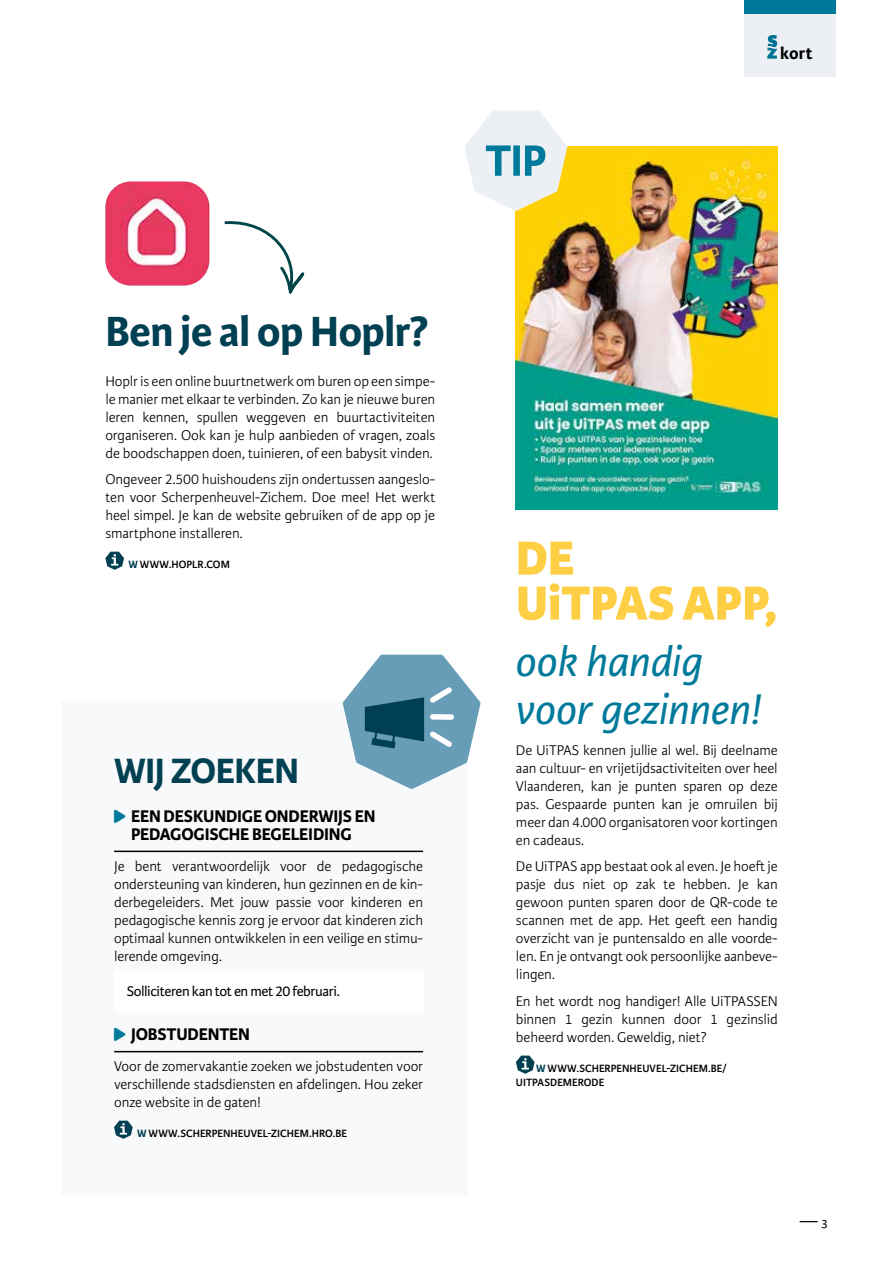
<style>
.page{position:relative;width:893px;height:1263px;background:#fff}
.page>*{position:absolute;margin:0;border:0;box-sizing:border-box;transform-origin:0 0}
.t1{font:800 51px/45px "Karmina Sans";color:#fecf44}
.t2{font:italic 45px/48px "Karmina Sans";color:#007a9b}
.t3{font:700 45px "Karmina Sans";letter-spacing:-.015em;color:#004052}
.t4{font:700 37.5px "Karmina Sans";letter-spacing:-.015em;color:#004052}
.t5{font:700 18px/18px "Karmina Sans";letter-spacing:-.01em;color:#000;text-align:center}
.t6{font:18px "Karmina";color:#000}
.t7{font:300 15px/18px "Karmina Sans";letter-spacing:-.01em;color:#000;text-align:justify}
.t8{font:15px "Karmina Sans";letter-spacing:-.025em;color:#000}
.t9{font:600 11.25px/13.5px "Karmina Sans";letter-spacing:.005em;color:#000}
.s1{font-weight:700;color:#004052}
.s2{color:#007a9b}
.s3{font-family:"Karmina Sans";font-size:13.5px}
</style>
<div class="page">
<img style="left:105px;top:182px;width:104px;height:103px">
<svg style="left:224px;top:221px;width:81px;height:73px"></svg>
<div style="left:61px;top:701px;width:407px;height:494px;background:#f8f9fb"></div>
<div style="left:744px;top:14px;width:92px;height:62px;background:#ecf0f5"></div>
<svg style="left:767px;top:35px;width:10px;height:24px"></svg>
<div style="left:744px;top:0;width:92px;height:14px;background:#007a9b"></div>
<svg style="left:105px;top:552px;width:19px;height:18px"></svg>
<svg style="left:516px;top:1055px;width:19px;height:19px"></svg>
<hr style="left:114px;top:850px;width:309px;height:2px;background:#000">
<div style="left:114px;top:972px;width:309px;height:40px;background:#fff"></div>
<hr style="left:114px;top:1051px;width:309px;height:1px;background:#000">
<svg style="left:114px;top:1120px;width:19px;height:19px"></svg>
<svg style="left:343px;top:655px;width:138px;height:134px"></svg>
<img style="left:516px;top:146px;width:262px;height:364px">
<svg style="left:465px;top:111px;width:102px;height:100px"></svg>
<p class="t5" style="left:780px;top:44px;width:34px">kort</p>
<h2 class="t3" style="left:105px;top:306px;width:325px">Ben je al op Hoplr?</h2>
<p class="t7" style="left:105px;top:372px;width:331px">Hoplr is een online buurtnetwerk om buren op een simpe&shy;le manier met elkaar te verbinden. Zo kan je nieuwe buren leren kennen, spullen weggeven en buurtactiviteiten organiseren. Ook kan je hulp aanbieden of vragen, zoals de boodschappen doen, tuinieren, of een babysit vinden.</p>
<p class="t7" style="left:105px;top:470px;width:331px">Ongeveer 2.500 huishoudens zijn ondertussen aangeslo&shy;ten voor Scherpenheuvel-Zichem. Doe mee! Het werkt heel simpel. Je kan de website gebruiken of de app op je smartphone installeren.</p>
<p class="t9" style="left:129px;top:558px;width:103px"><span class="s1">W</span> WWW.HOPLR.COM</p>
<h3 class="t4" style="left:114px;top:749px;width:186px">WIJ ZOEKEN</h3>
<p class="t5" style="left:114px;top:807px;width:263px"><span class="s2">▶</span> EEN DESKUNDIGE ONDERWIJS EN<br>PEDAGOGISCHE BEGELEIDING</p>
<p class="t7" style="left:114px;top:857px;width:310px">Je bent verantwoordelijk voor de pedagogische ondersteuning van kinderen, hun gezinnen en de kin&shy;derbegeleiders. Met jouw passie voor kinderen en pedagogische kennis zorg je ervoor dat kinderen zich optimaal kunnen ontwikkelen in een veilige en stimu&shy;lerende omgeving.</p>
<p class="t8" style="left:127px;top:982px;width:214px">Solliciteren kan tot en met 20 februari.</p>
<p class="t5" style="left:114px;top:1026px;width:137px"><span class="s2">▶</span> JOBSTUDENTEN</p>
<p class="t7" style="left:114px;top:1057px;width:310px">Voor de zomervakantie zoeken we jobstudenten voor verschillende stadsdiensten en afdelingen. Hou zeker onze website in de gaten!</p>
<p class="t9" style="left:137px;top:1127px;width:211px"><span class="s1">W</span> WWW.SCHERPENHEUVEL-ZICHEM.HRO.BE</p>
<h1 class="t1" style="left:516px;top:537px;width:263px">DE<br>UiTPAS APP,</h1>
<h2 class="t2" style="left:516px;top:639px;width:248px">ook handig voor gezinnen!</h2>
<p class="t7" style="left:516px;top:741px;width:263px">De UiTPAS kennen jullie al wel. Bij deelname aan cultuur- en vrijetijdsactiviteiten over heel Vlaanderen, kan je punten sparen op deze pas. Gespaarde punten kan je omruilen bij meer dan 4.000 organisatoren voor kortingen en cadeaus.</p>
<p class="t7" style="left:516px;top:858px;width:263px">De UiTPAS app bestaat ook al even. Je hoeft je pasje dus niet op zak te hebben. Je kan gewoon punten sparen door de QR-code te scannen met de app. Het geeft een handig overzicht van je puntensaldo en alle voorde&shy;len. En je ontvangt ook persoonlijke aanbeve&shy;lingen.</p>
<p class="t7" style="left:516px;top:992px;width:263px">En het wordt nog handiger! Alle UiTPASSEN binnen 1 gezin kunnen door 1 gezinslid beheerd worden. Geweldig, niet?</p>
<p class="t9" style="left:516px;top:1062px;width:212px;text-indent:20px"><span class="s1">W</span> WWW.SCHERPENHEUVEL-ZICHEM.BE/<br>UITPASDEMERODE</p>
<p class="t6" style="left:800px;top:1210px;width:29px">— <span class="s3">3</span></p>
</div>
